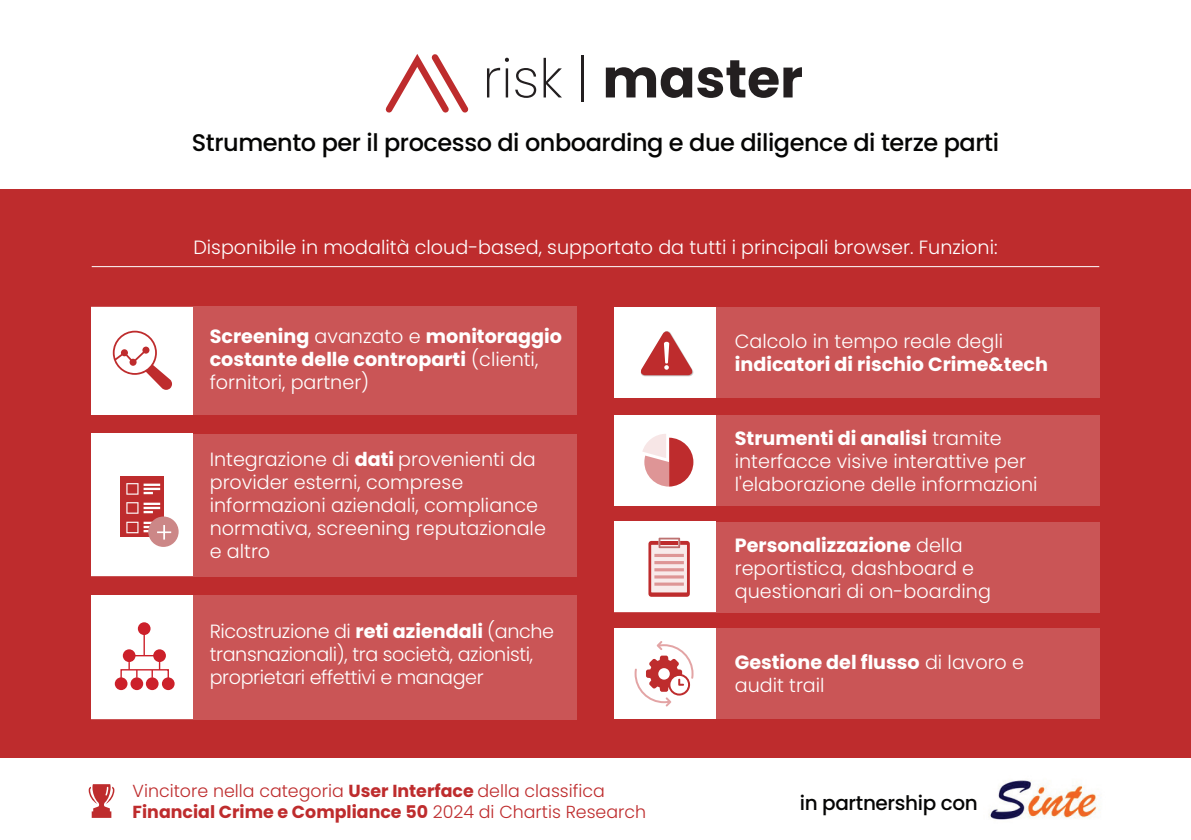
<style>
.page{position:relative;width:1191px;height:840px;background:#fff}
.page>*{position:absolute;margin:0;border:0;box-sizing:border-box;transform-origin:0 0}
.t1{font:500 24px "Poppins";letter-spacing:-.02em;color:#050504}
.t2{font:500 20px "Poppins";letter-spacing:-.02em;color:#050504}
.t3{font:300 19.2px/23px "Poppins";color:#fff}
.t4{font:700 19.2px/23px "Poppins";color:#fff}
.t5{font:300 19.2px/23px "Poppins";letter-spacing:-.02em;color:#fff}
.t6{font:300 17.4px/20.8px "Poppins";color:#be2c2d}
.s1{font-weight:300}
.s2{font-weight:700}
</style>
<div class="page">
<div style="left:0;top:189px;width:1191px;height:650px;background:#be2c2d"></div>
<svg style="left:487px;top:58px;width:22px;height:39px"></svg>
<svg style="left:515px;top:68px;width:21px;height:30px"></svg>
<svg style="left:543px;top:58px;width:19px;height:39px"></svg>
<hr style="left:581px;top:55px;width:3px;height:47px;background:#231f20">
<svg style="left:606px;top:60px;width:196px;height:38px"></svg>
<svg style="left:385px;top:54px;width:84px;height:59px"></svg>
<hr style="left:92px;top:266px;width:1007px;height:1px;background:#fff">
<div style="left:92px;top:307px;width:485px;height:108px;background:#ca5556"></div>
<div style="left:92px;top:307px;width:101px;height:107px;background:#fff"></div>
<div style="left:92px;top:433px;width:485px;height:143px;background:#ca5556"></div>
<div style="left:92px;top:433px;width:101px;height:142px;background:#fff"></div>
<div style="left:92px;top:595px;width:485px;height:124px;background:#ca5556"></div>
<div style="left:92px;top:595px;width:101px;height:123px;background:#fff"></div>
<div style="left:614px;top:307px;width:485px;height:90px;background:#ca5556"></div>
<div style="left:614px;top:307px;width:101px;height:90px;background:#fff"></div>
<div style="left:614px;top:415px;width:485px;height:90px;background:#ca5556"></div>
<div style="left:614px;top:415px;width:101px;height:90px;background:#fff"></div>
<div style="left:614px;top:521px;width:485px;height:91px;background:#ca5556"></div>
<div style="left:614px;top:521px;width:101px;height:90px;background:#fff"></div>
<div style="left:614px;top:628px;width:485px;height:91px;background:#ca5556"></div>
<div style="left:614px;top:628px;width:101px;height:90px;background:#fff"></div>
<svg style="left:113px;top:330px;width:59px;height:59px"></svg>
<img style="left:642px;top:369px;width:51px;height:7px">
<svg style="left:640px;top:331px;width:52px;height:44px"></svg>
<svg style="left:642px;top:434px;width:51px;height:52px"></svg>
<div style="left:121px;top:476px;width:43px;height:61px;background:#be2c2d"></div>
<svg style="left:126px;top:483px;width:12px;height:11px"></svg>
<svg style="left:144px;top:483px;width:16px;height:2px"></svg>
<hr style="left:144px;top:487px;width:16px;height:3px;background:#fff">
<svg style="left:144px;top:491px;width:9px;height:3px"></svg>
<svg style="left:126px;top:502px;width:12px;height:11px"></svg>
<svg style="left:144px;top:502px;width:16px;height:2px"></svg>
<hr style="left:144px;top:506px;width:16px;height:3px;background:#fff">
<svg style="left:144px;top:510px;width:9px;height:3px"></svg>
<svg style="left:126px;top:521px;width:12px;height:12px"></svg>
<svg style="left:648px;top:537px;width:42px;height:59px"></svg>
<svg style="left:651px;top:544px;width:36px;height:48px"></svg>
<hr style="left:654px;top:582px;width:30px;height:3px;background:#be2c2d">
<hr style="left:654px;top:575px;width:30px;height:3px;background:#be2c2d">
<hr style="left:654px;top:568px;width:30px;height:3px;background:#be2c2d">
<svg style="left:654px;top:560px;width:30px;height:4px"></svg>
<hr style="left:654px;top:553px;width:30px;height:3px;background:#be2c2d">
<svg style="left:634px;top:641px;width:59px;height:65px"></svg>
<div style="left:658px;top:667px;width:12px;height:12px;background:#fff;border-radius:50%"></div>
<div style="left:148px;top:516px;width:31px;height:30px;background:#cc8787;border-radius:50%"></div>
<svg style="left:144px;top:521px;width:27px;height:18px"></svg>
<div style="left:138px;top:622px;width:13px;height:12px;background:#cc202a;border-radius:50%"></div>
<div style="left:123px;top:649px;width:12px;height:12px;background:#cc202a;border-radius:50%"></div>
<div style="left:115px;top:677px;width:12px;height:12px;background:#cc202a;border-radius:50%"></div>
<div style="left:130px;top:677px;width:13px;height:12px;background:#cc202a;border-radius:50%"></div>
<div style="left:146px;top:677px;width:13px;height:12px;background:#cc202a;border-radius:50%"></div>
<div style="left:162px;top:677px;width:13px;height:12px;background:#cc202a;border-radius:50%"></div>
<div style="left:153px;top:649px;width:13px;height:12px;background:#cc202a;border-radius:50%"></div>
<hr style="left:127px;top:654px;width:32px;height:2px;background:#cc202a">
<hr style="left:143px;top:630px;width:2px;height:25px;background:#cc202a">
<svg style="left:120px;top:661px;width:50px;height:23px"></svg>
<div style="left:0;top:757px;width:1191px;height:82px;background:#fff"></div>
<svg style="left:89px;top:784px;width:25px;height:33px"></svg>
<img style="left:989px;top:780px;width:112px;height:40px">
<p class="t1" style="left:192px;top:129px;width:808px">Strumento per il processo di onboarding e due diligence di terze parti</p>
<p class="t3" style="left:193px;top:236px;width:805px">Disponibile in modalità cloud-based, supportato da tutti i principali browser. Funzioni:</p>
<p class="t4" style="left:210px;top:325px;width:354px">Screening <span class="s1">avanzato e</span> monitoraggio costante delle controparti <span class="s1">(clienti, fornitori, partner)</span></p>
<p class="t3" style="left:210px;top:447px;width:338px">Integrazione di <span class="s2">dati</span> provenienti da provider esterni, comprese informazioni aziendali, compliance normativa, screening reputazionale e altro</p>
<p class="t5" style="left:210px;top:619px;width:346px">Ricostruzione di <span class="s2">reti aziendali</span> (anche transnazionali), tra società, azionisti, proprietari effettivi e manager</p>
<p class="t3" style="left:735px;top:329px;width:270px">Calcolo in tempo reale degli</p>
<p class="t4" style="left:735px;top:352px;width:315px">indicatori di rischio Crime&amp;tech</p>
<p class="t3" style="left:735px;top:426px;width:304px"><span class="s2">Strumenti di analisi</span> tramite interfacce visive interattive per l'elaborazione delle informazioni</p>
<p class="t3" style="left:735px;top:534px;width:258px"><span class="s2">Personalizzazione</span> della reportistica, dashboard e questionari di on-boarding</p>
<p class="t3" style="left:735px;top:650px;width:291px"><span class="s2">Gestione del flusso</span> di lavoro e audit trail</p>
<p class="t6" style="left:133px;top:780px;width:515px">Vincitore nella categoria <span class="s2">User Interface</span> della classifica<br><span class="s2">Financial Crime e Compliance 50</span> 2024 di Chartis Research</p>
<p class="t2" style="left:800px;top:791px;width:180px">in partnership con</p>
</div>
